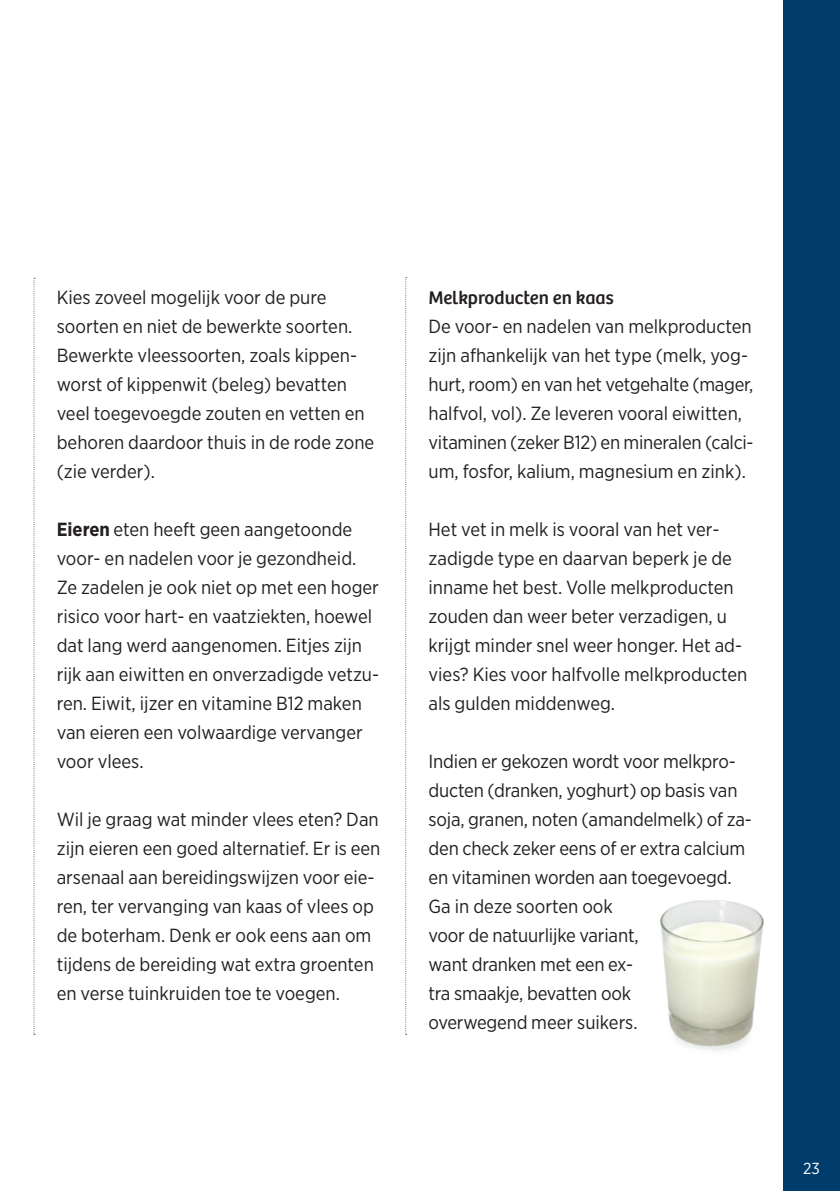
<style>
.page{position:relative;width:840px;height:1191px;background:#fff}
.page>*{position:absolute;margin:0;border:0;box-sizing:border-box;transform-origin:0 0}
.t1{font:19px/29px "Gotham Narrow";color:#231f20}
.t2{font:19px "Bree";color:#231f20}
.t3{font:16px "Gotham Narrow";color:#fff}
.s1{font-weight:700}
</style>
<div class="page">
<div style="left:782px;top:0;width:57px;height:1191px;background:#003d6c"></div>
<svg style="left:405px;top:277px;width:1px;height:758px"></svg>
<svg style="left:34px;top:278px;width:1px;height:757px"></svg>
<img style="left:660px;top:900px;width:104px;height:151px">
<p class="t1" style="left:57px;top:282px;width:319px">Kies zoveel mogelijk voor de pure soorten en niet de bewerkte soorten.<br>Bewerkte vleessoorten, zoals kippen&shy;worst of kippenwit (beleg) bevatten veel toegevoegde zouten en vetten en behoren daardoor thuis in de rode zone (zie verder).</p>
<p class="t1" style="left:57px;top:514px;width:324px"><span class="s1">Eieren</span> eten heeft geen aangetoonde voor- en nadelen voor je gezondheid.<br>Ze zadelen je ook niet op met een hoger risico voor hart- en vaatziekten, hoewel dat lang werd aangenomen. Eitjes zijn rijk aan eiwitten en onverzadigde vetzu&shy;ren. Eiwit, ijzer en vitamine B12 maken van eieren een volwaardige vervanger voor vlees.</p>
<p class="t1" style="left:57px;top:804px;width:325px">Wil je graag wat minder vlees eten? Dan zijn eieren een goed alternatief. Er is een arsenaal aan bereidingswijzen voor eie&shy;ren, ter vervanging van kaas of vlees op de boterham. Denk er ook eens aan om tijdens de bereiding wat extra groenten en verse tuinkruiden toe te voegen.</p>
<p class="t2" style="left:428px;top:286px;width:187px">Melkproducten en kaas</p>
<p class="t1" style="left:428px;top:311px;width:326px">De voor- en nadelen van melkproducten zijn afhankelijk van het type (melk, yog&shy;hurt, room) en van het vetgehalte (mager, halfvol, vol). Ze leveren vooral eiwitten, vitaminen (zeker B12) en mineralen (calci&shy;um, fosfor, kalium, magnesium en zink).</p>
<p class="t1" style="left:428px;top:514px;width:320px">Het vet in melk is vooral van het ver&shy;zadigde type en daarvan beperk je de inname het best. Volle melkproducten zouden dan weer beter verzadigen, u krijgt minder snel weer honger. Het ad&shy;vies? Kies voor halfvolle melkproducten als gulden middenweg.</p>
<p class="t1" style="left:428px;top:746px;width:325px">Indien er gekozen wordt voor melkpro&shy;ducten (dranken, yoghurt) op basis van soja, granen, noten (amandelmelk) of za&shy;den check zeker eens of er extra calcium en vitaminen worden aan toegevoegd.<br>Ga in deze soorten ook<br>voor de natuurlijke variant,<br>want dranken met een ex-<br>tra smaakje, bevatten ook<br>overwegend meer suikers.</p>
<p class="t3" style="left:802px;top:1158px;width:18px">23</p>
</div>
